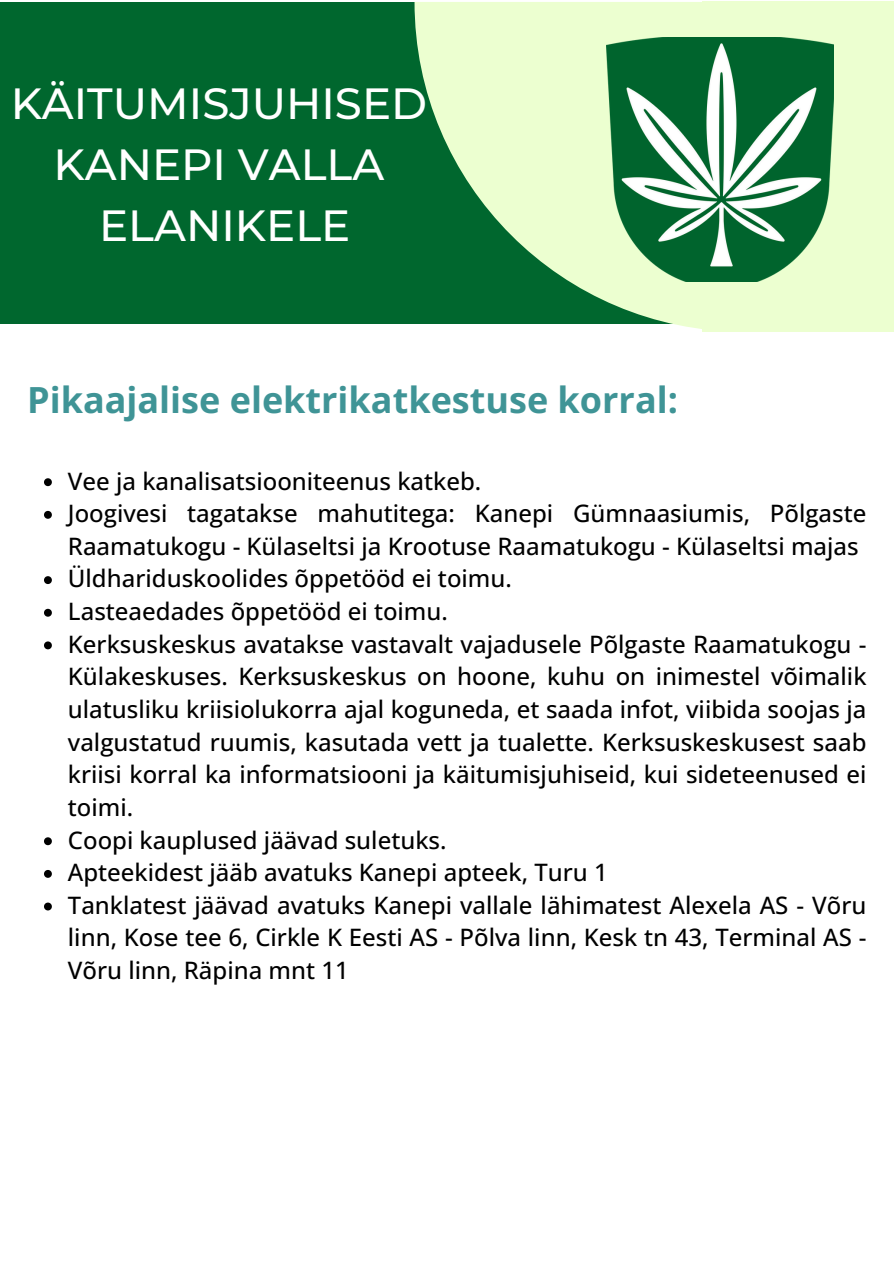
<style>
.page{position:relative;width:894px;height:1264px;background:#fff}
.page>*{position:absolute;margin:0;border:0;box-sizing:border-box;transform-origin:0 0}
.t1{font:500 43.5px/60.8px "Montserrat";color:#fff;text-align:center}
.t2{font:700 36px "Open Sans";color:#3f9496}
.t3{font:500 24px/32.7px "Open Sans";color:#000;text-align:justify}
</style>
<div class="page">
<div style="left:0;top:2px;width:893px;height:322px;background:#00672e"></div>
<div style="left:702px;top:2px;width:191px;height:330px;background:#ecffd0"></div>
<svg style="left:414px;top:2px;width:330px;height:327px;fill:#ecffd0"></svg>
<img style="left:606px;top:38px;width:227px;height:243px">
<svg style="left:44px;top:478px;width:8px;height:8px"></svg>
<svg style="left:44px;top:511px;width:8px;height:8px"></svg>
<svg style="left:44px;top:576px;width:8px;height:8px"></svg>
<svg style="left:44px;top:609px;width:8px;height:7px"></svg>
<svg style="left:44px;top:641px;width:8px;height:8px"></svg>
<svg style="left:44px;top:837px;width:8px;height:8px"></svg>
<svg style="left:44px;top:870px;width:8px;height:7px"></svg>
<svg style="left:44px;top:902px;width:8px;height:8px"></svg>
<p class="t1" style="left:11px;top:73px;width:418px">KÄITUMISJUHISED<br>KANEPI VALLA<br>ELANIKELE</p>
<h1 class="t2" style="left:27px;top:374px;width:652px">Pikaajalise elektrikatkestuse korral:</h1>
<p class="t3" style="left:68px;top:464px;width:415px">Vee ja kanalisatsiooniteenus katkeb.</p>
<p class="t3" style="left:68px;top:496px;width:799px">Joogivesi tagatakse mahutitega: Kanepi Gümnaasiumis, Põlgaste<br>Raamatukogu - Külaseltsi ja Krootuse Raamatukogu - Külaseltsi majas</p>
<h2 class="t3" style="left:68px;top:561px;width:445px">Üldhariduskoolides õppetööd ei toimu.</h2>
<p class="t3" style="left:68px;top:594px;width:381px">Lasteaedades õppetööd ei toimu.</p>
<p class="t3" style="left:68px;top:627px;width:799px">Kerksuskeskus avatakse vastavalt vajadusele Põlgaste Raamatukogu - Külakeskuses. Kerksuskeskus on hoone, kuhu on inimestel võimalik ulatusliku kriisiolukorra ajal koguneda, et saada infot, viibida soojas ja valgustatud ruumis, kasutada vett ja tualette. Kerksuskeskusest saab kriisi korral ka informatsiooni ja käitumisjuhiseid, kui sideteenused ei toimi.</p>
<p class="t3" style="left:68px;top:822px;width:380px">Coopi kauplused jäävad suletuks.</p>
<p class="t3" style="left:68px;top:855px;width:541px">Apteekidest jääb avatuks Kanepi apteek, Turu 1</p>
<p class="t3" style="left:68px;top:888px;width:799px">Tanklatest jäävad avatuks Kanepi vallale lähimatest Alexela AS - Võru linn, Kose tee 6, Cirkle K Eesti AS - Põlva linn, Kesk tn 43, Terminal AS - Võru linn, Räpina mnt 11</p>
</div>
